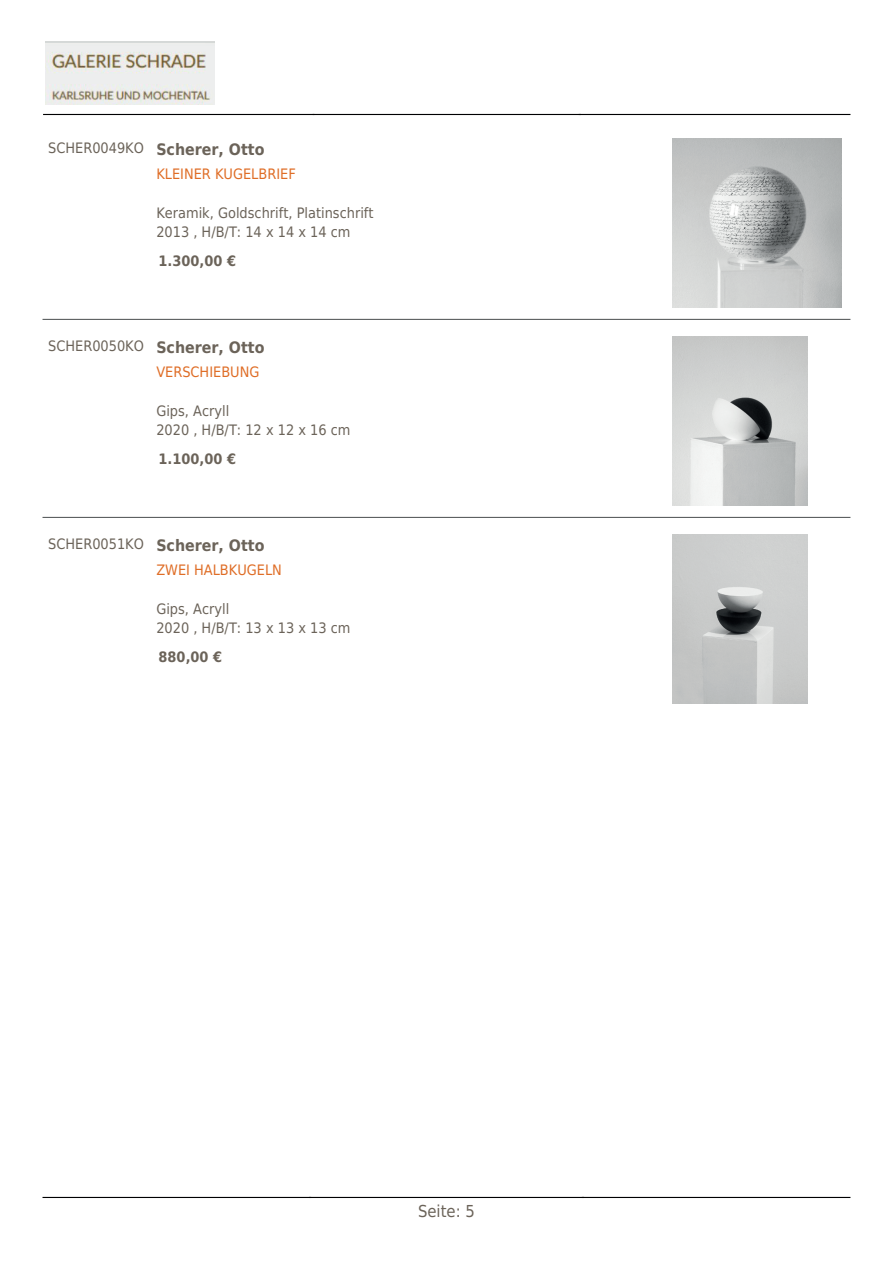
<style>
.page{position:relative;width:893px;height:1263px;background:#fff}
.page>*{position:absolute;margin:0;border:0;box-sizing:border-box;transform-origin:0 0}
.t1{font:16.5px "DejaVu Sans Condensed";color:#6b6359}
.t2{font:700 15.9px "DejaVu Sans Condensed";color:#6b6359}
.t3{font:14.4px/19.2px "DejaVu Sans Condensed";color:#6b6359}
.t4{font:14.4px "DejaVu Sans Condensed";color:#df6d26}
.t5{font:700 14.4px "DejaVu Sans Condensed";color:#6b6359}
.s1{font-weight:400;font-size:14.4px}
</style>
<div class="page">
<img style="left:46px;top:42px;width:169px;height:63px">
<hr style="left:43px;top:114px;width:271px;height:1px;background:#000001">
<hr style="left:313px;top:114px;width:267px;height:1px;background:#000001">
<hr style="left:579px;top:114px;width:271px;height:1px;background:#000001">
<hr style="left:43px;top:1197px;width:268px;height:1px;background:#000001">
<hr style="left:309px;top:1197px;width:274px;height:1px;background:#000001">
<hr style="left:582px;top:1197px;width:268px;height:1px;background:#000001">
<img style="left:673px;top:139px;width:168px;height:169px">
<hr style="left:43px;top:319px;width:807px;height:1px;background:#5d6162">
<img style="left:673px;top:337px;width:135px;height:169px">
<hr style="left:43px;top:517px;width:807px;height:1px;background:#5d6162">
<img style="left:673px;top:535px;width:135px;height:169px">
<p class="t2" style="left:48px;top:136px;width:218px"><span class="s1">SCHER0049KO</span> Scherer, Otto</p>
<p class="t4" style="left:156px;top:162px;width:141px">KLEINER KUGELBRIEF</p>
<p class="t3" style="left:156px;top:203px;width:219px">Keramik, Goldschrift, Platinschrift<br>2013 , H/B/T: 14 x 14 x 14 cm</p>
<p class="t5" style="left:159px;top:249px;width:79px">1.300,00 €</p>
<p class="t2" style="left:48px;top:334px;width:218px"><span class="s1">SCHER0050KO</span> Scherer, Otto</p>
<p class="t4" style="left:156px;top:360px;width:105px">VERSCHIEBUNG</p>
<p class="t3" style="left:156px;top:401px;width:196px">Gips, Acryll<br>2020 , H/B/T: 12 x 12 x 16 cm</p>
<p class="t5" style="left:159px;top:447px;width:79px">1.100,00 €</p>
<p class="t2" style="left:48px;top:532px;width:218px"><span class="s1">SCHER0051KO</span> Scherer, Otto</p>
<p class="t4" style="left:156px;top:558px;width:127px">ZWEI HALBKUGELN</p>
<p class="t3" style="left:156px;top:599px;width:196px">Gips, Acryll<br>2020 , H/B/T: 13 x 13 x 13 cm</p>
<p class="t5" style="left:159px;top:645px;width:65px">880,00 €</p>
<p class="t1" style="left:418px;top:1198px;width:58px">Seite: 5</p>
</div>
